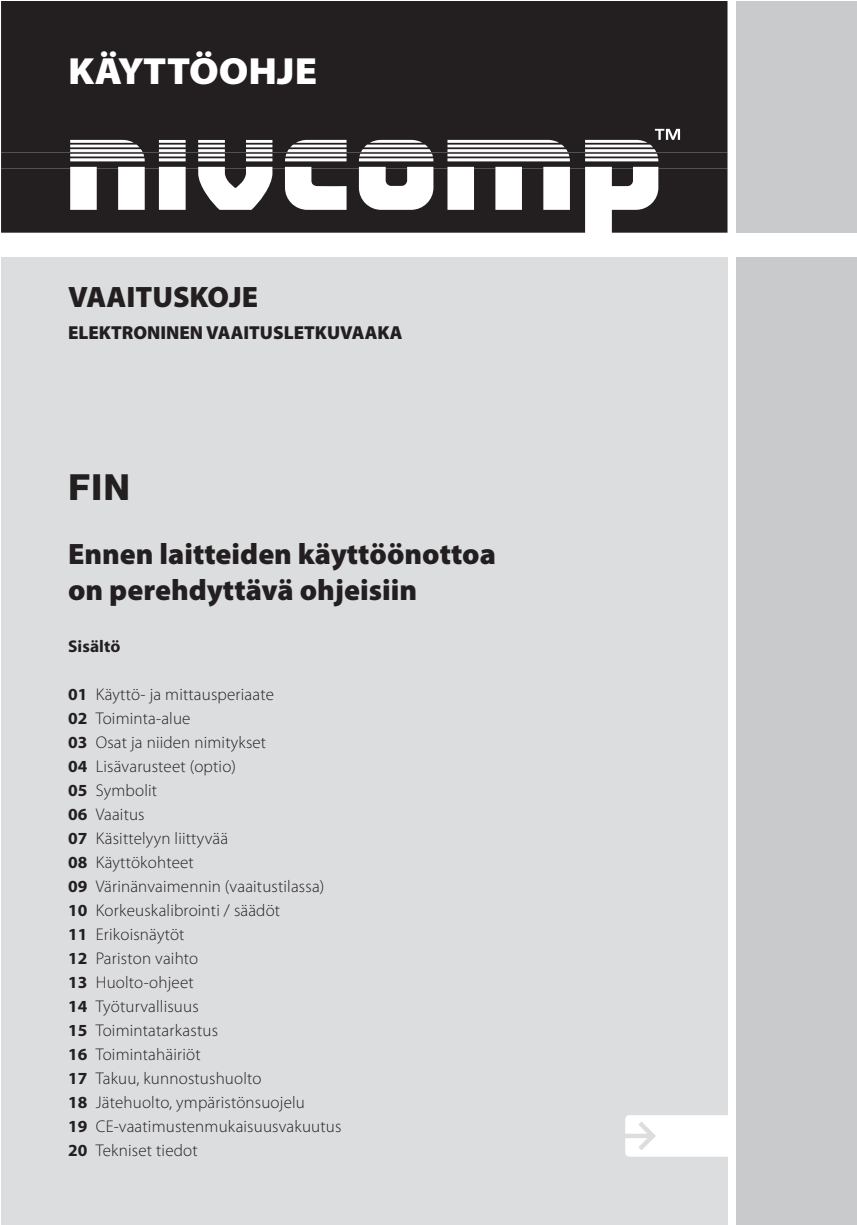
<style>
.page{position:relative;width:857px;height:1225px;background:#fff}
.page>*{position:absolute;margin:0;border:0;box-sizing:border-box;transform-origin:0 0}
.t1{font:900 38px "Myriad Pro";color:#fff;scale:1.07 1}
.t2{font:800 36px "Helvetica Neue";color:#231f20}
.t3{font:900 29.6px/36.4px "Myriad Pro";color:#231f20}
.t4{font:900 18.8px "Myriad Pro";color:#231f20}
.t5{font:300 17px/24px "Myriad Pro";letter-spacing:.01em;color:#231f20}
.t6{font:700 17px/24px "Myriad Pro";letter-spacing:.005em;color:#231f20;text-align:justify}
</style>
<div class="page">
<svg style="left:1px;top:169px;width:726px;height:64px;fill:#231f20"></svg>
<svg style="left:1px;top:153px;width:726px;height:16px"></svg>
<div style="left:1px;top:1px;width:726px;height:152px;background:#231f20"></div>
<div style="left:1px;top:258px;width:726px;height:967px;background:#dcdddf"></div>
<div style="left:735px;top:1px;width:121px;height:232px;background:#c9cacc"></div>
<div style="left:735px;top:258px;width:121px;height:967px;background:#c9cacc"></div>
<svg style="left:625px;top:1115px;width:102px;height:41px;background:#fcfcfc"></svg>
<h1 class="t1" style="left:68px;top:46px;width:234px">KÄYTTÖOHJE</h1>
<h3 class="t3" style="left:68px;top:277px;width:192px">VAAITUSKOJE</h3>
<p class="t4" style="left:68px;top:320px;width:336px">ELEKTRONINEN VAAITUSLETKUVAAKA</p>
<h2 class="t2" style="left:68px;top:466px;width:64px">FIN</h2>
<h3 class="t3" style="left:68px;top:534px;width:429px">Ennen laitteiden käyttöönottoa on perehdyttävä ohjeisiin</h3>
<p class="t6" style="left:68px;top:633px;width:54px">Sisältö</p>
<p class="t6" style="left:68px;top:681px;width:21px">01<br>02<br>03<br>04<br>05<br>06<br>07<br>08<br>09<br>10<br>11<br>12<br>13<br>14<br>15<br>16<br>17<br>18<br>19<br>20</p>
<p class="t5" style="left:96px;top:681px;width:247px">Käyttö- ja mittausperiaate<br>Toiminta-alue<br>Osat ja niiden nimitykset<br>Lisävarusteet (optio)<br>Symbolit<br>Vaaitus<br>Käsittelyyn liittyvää<br>Käyttökohteet<br>Värinänvaimennin (vaaitustilassa)<br>Korkeuskalibrointi / säädöt<br>Erikoisnäytöt<br>Pariston vaihto<br>Huolto-ohjeet<br>Työturvallisuus<br>Toimintatarkastus<br>Toimintahäiriöt<br>Takuu, kunnostushuolto<br>Jätehuolto, ympäristönsuojelu<br>CE-vaatimustenmukaisuusvakuutus<br>Tekniset tiedot</p>
</div>
